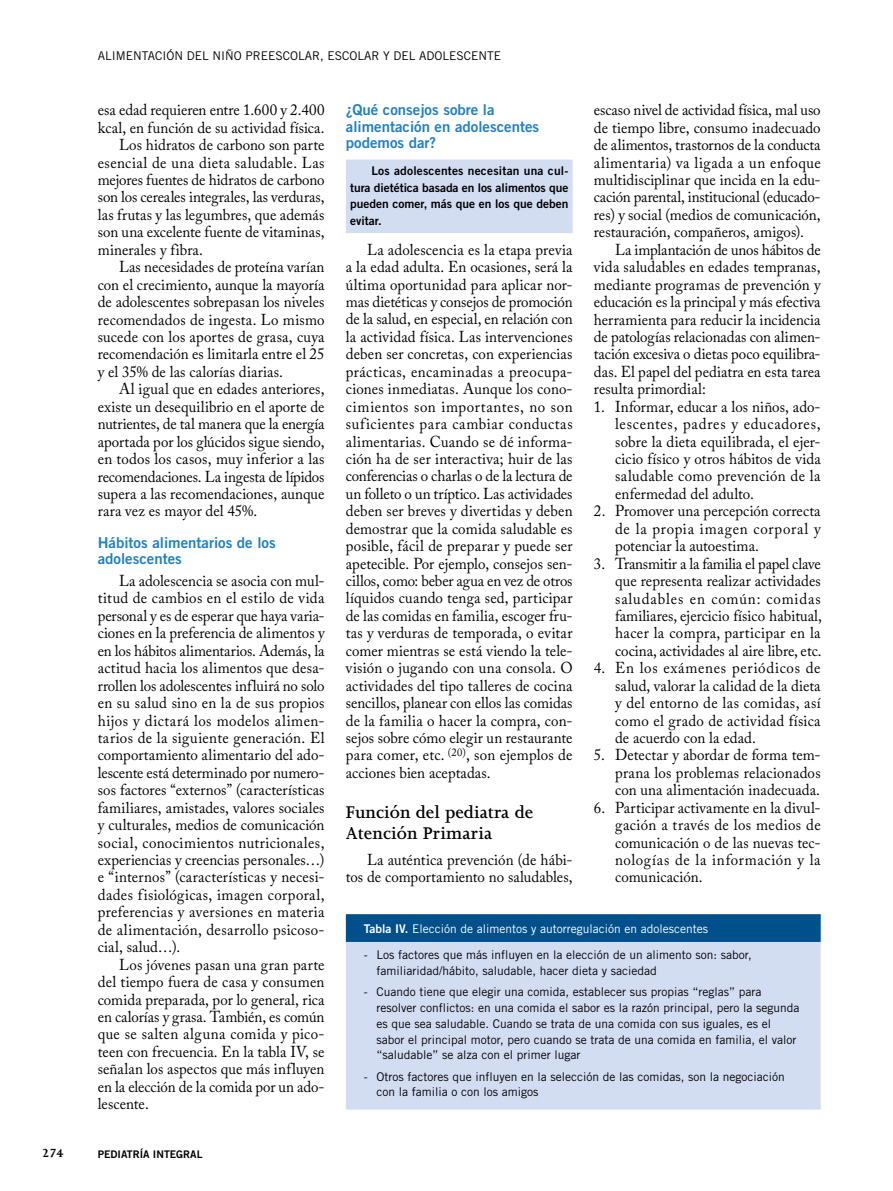
<style>
.page{position:relative;width:893px;height:1191px;background:#fff}
.page>*{position:absolute;margin:0;border:0;box-sizing:border-box;transform-origin:0 0}
.t1{font:600 19.5px/21px "Joanna MT Std";color:#000}
.t2{font:15.75px/17.4px "Adobe Caslon Pro";letter-spacing:.005em;color:#000;text-align:justify;scale:.95 1}
.t3{font:15.75px "Adobe Caslon Pro";letter-spacing:.025em;color:#000;scale:.95 1}
.t4{font:15px/16.5px "Trade Gothic Bold Two";color:#2281c4}
.t5{font:700 13.5px "Joanna MT Std";color:#000}
.t6{font:12px/15.8px "Trade Gothic";color:#000}
.t7{font:12px/16.5px "Trade Gothic Bold Two";color:#000;text-align:justify}
.t8{font:12px "Trade Gothic";color:#fff}
.t9{font:10.5px "Trade Gothic Bold Two";color:#000}
.s1{font-family:"Trade Gothic Bold Two"}
</style>
<div class="page">
<div style="left:346px;top:160px;width:227px;height:73px;background:#d3ddf2"></div>
<div style="left:355px;top:914px;width:457px;height:27px;background:#00508c"></div>
<div style="left:355px;top:941px;width:457px;height:168px;background:#d3ddf2"></div>
<div style="left:346px;top:941px;width:18px;height:167px;background:#d3ddf2"></div>
<div style="left:803px;top:941px;width:18px;height:167px;background:#d3ddf2"></div>
<hr style="left:346px;top:1108px;width:475px;height:1px;background:#d3ddf2">
<hr style="left:346px;top:914px;width:475px;height:1px;background:#00508c">
<div style="left:346px;top:915px;width:18px;height:26px;background:#00508c"></div>
<div style="left:803px;top:915px;width:18px;height:26px;background:#00508c"></div>
<hr style="left:346px;top:941px;width:475px;height:1px;background:#00508c">
<p class="t6" style="left:98px;top:48px;width:405px">Alimentación del niño preescolar, escolar y del adolescente</p>
<p class="t2" style="left:98px;top:101px;width:240px">esa edad requieren entre 1.600 y 2.400</p>
<p class="t2" style="left:98px;top:119px;width:240px">kcal, en función de su actividad física.</p>
<p class="t2" style="left:119px;top:136px;width:218px">Los hidratos de carbono son parte</p>
<p class="t3" style="left:98px;top:153px;width:240px">esencial de una dieta saludable. Las</p>
<p class="t2" style="left:98px;top:171px;width:240px">mejores fuentes de hidratos de carbono</p>
<p class="t2" style="left:98px;top:188px;width:240px">son los cereales integrales, las verduras,</p>
<p class="t2" style="left:98px;top:206px;width:240px">las frutas y las legumbres, que además</p>
<p class="t2" style="left:98px;top:223px;width:240px">son una excelente fuente de vitaminas,</p>
<p class="t2" style="left:98px;top:241px;width:112px">minerales y fibra.</p>
<p class="t2" style="left:119px;top:258px;width:218px">Las necesidades de proteína varían</p>
<p class="t2" style="left:98px;top:275px;width:240px">con el crecimiento, aunque la mayoría</p>
<p class="t2" style="left:98px;top:293px;width:240px">de adolescentes sobrepasan los niveles</p>
<p class="t2" style="left:98px;top:310px;width:240px">recomendados de ingesta. Lo mismo</p>
<p class="t2" style="left:98px;top:328px;width:240px">sucede con los aportes de grasa, cuya</p>
<p class="t2" style="left:98px;top:345px;width:240px">recomendación es limitarla entre el 25</p>
<p class="t2" style="left:98px;top:363px;width:197px">y el 35% de las calorías diarias.</p>
<p class="t2" style="left:119px;top:380px;width:218px">Al igual que en edades anteriores,</p>
<p class="t2" style="left:98px;top:397px;width:240px">existe un desequilibrio en el aporte de</p>
<p class="t2" style="left:98px;top:415px;width:240px">nutrientes, de tal manera que la energía</p>
<p class="t2" style="left:98px;top:432px;width:240px">aportada por los glúcidos sigue siendo,</p>
<p class="t2" style="left:98px;top:450px;width:240px">en todos los casos, muy inferior a las</p>
<p class="t2" style="left:98px;top:467px;width:240px">recomendaciones. La ingesta de lípidos</p>
<p class="t2" style="left:98px;top:485px;width:240px">supera a las recomendaciones, aunque</p>
<p class="t2" style="left:98px;top:502px;width:170px">rara vez es mayor del 45%.</p>
<p class="t4" style="left:98px;top:534px;width:179px">Hábitos alimentarios de los adolescentes</p>
<p class="t2" style="left:98px;top:572px;width:240px;text-indent:21px">La adolescencia se asocia con mul&shy;titud de cambios en el estilo de vida personal y es de esperar que haya varia&shy;ciones en la preferencia de alimentos y en los hábitos alimentarios. Además, la actitud hacia los alimentos que desa&shy;rrollen los adolescentes influirá no solo en su salud sino en la de sus propios hijos y dictará los modelos alimen&shy;tarios de la siguiente generación. El comportamiento alimentario del ado&shy;lescente está determinado por numero&shy;sos factores “externos” (características familiares, amistades, valores sociales y culturales, medios de comunicación social, conocimientos nutricionales, experiencias y creencias personales…) e “internos” (características y necesi&shy;dades fisiológicas, imagen corporal, preferencias y aversiones en materia de alimentación, desarrollo psicoso&shy;cial, salud…).</p>
<p class="t2" style="left:98px;top:955px;width:240px;text-indent:21px">Los jóvenes pasan una gran parte del tiempo fuera de casa y consumen comida preparada, por lo general, rica en calorías y grasa. También, es común que se salten alguna comida y pico&shy;teen con frecuencia. En la tabla IV, se señalan los aspectos que más influyen en la elección de la comida por un ado&shy;lescente.</p>
<p class="t5" style="left:42px;top:1146px;width:23px">274</p>
<p class="t9" style="left:98px;top:1148px;width:106px">PEDIATRÍA INTEGRAL</p>
<p class="t4" style="left:346px;top:101px;width:195px">¿Qué consejos sobre la alimentación en adolescentes podemos dar?</p>
<p class="t7" style="left:350px;top:162px;width:220px;text-indent:21px">Los adolescentes necesitan una cul&shy;tura dietética basada en los alimentos que pueden comer, más que en los que deben evitar.</p>
<p class="t2" style="left:346px;top:241px;width:240px;text-indent:21px">La adolescencia es la etapa previa a la edad adulta. En ocasiones, será la última oportunidad para aplicar nor&shy;mas dietéticas y consejos de promoción de la salud, en especial, en relación con la actividad física. Las intervenciones deben ser concretas, con experiencias prácticas, encaminadas a preocupa&shy;ciones inmediatas. Aunque los cono&shy;cimientos son importantes, no son suficientes para cambiar conductas alimentarias. Cuando se dé informa&shy;ción ha de ser interactiva; huir de las conferencias o charlas o de la lectura de un folleto o un tríptico. Las actividades deben ser breves y divertidas y deben demostrar que la comida saludable es posible, fácil de preparar y puede ser apetecible. Por ejemplo, consejos sen&shy;cillos, como: beber agua en vez de otros líquidos cuando tenga sed, participar de las comidas en familia, escoger fru&shy;tas y verduras de temporada, o evitar comer mientras se está viendo la tele&shy;visión o jugando con una consola. O actividades del tipo talleres de cocina sencillos, planear con ellos las comidas de la familia o hacer la compra, con&shy;sejos sobre cómo elegir un restaurante para comer, etc. <sup>(20)</sup>, son ejemplos de acciones bien aceptadas.</p>
<p class="t1" style="left:346px;top:801px;width:189px">Función del pediatra de<br>Atención Primaria</p>
<p class="t2" style="left:346px;top:851px;width:240px;text-align:right">La auténtica prevención (de hábi&shy;tos de comportamiento no saludables,</p>
<p class="t2" style="left:594px;top:101px;width:240px">escaso nivel de actividad física, mal uso de tiempo libre, consumo inadecuado de alimentos, trastornos de la conducta alimentaria) va ligada a un enfoque multidisciplinar que incida en la edu&shy;cación parental, institucional (educado&shy;res) y social (medios de comunicación, restauración, compañeros, amigos).</p>
<p class="t2" style="left:594px;top:241px;width:240px;text-indent:21px">La implantación de unos hábitos de vida saludables en edades tempranas, mediante programas de prevención y educación es la principal y más efectiva herramienta para reducir la incidencia de patologías relacionadas con alimen&shy;tación excesiva o dietas poco equilibra&shy;das. El papel del pediatra en esta tarea resulta primordial:</p>
<p class="t2" style="left:615px;top:397px;width:218px;text-indent:-21px">1. Informar, educar a los niños, ado&shy;lescentes, padres y educadores, sobre la dieta equilibrada, el ejer&shy;cicio físico y otros hábitos de vida saludable como prevención de la enfermedad del adulto.</p>
<p class="t2" style="left:615px;top:502px;width:218px;text-indent:-21px">2. Promover una percepción correcta de la propia imagen corporal y potenciar la autoestima.</p>
<p class="t2" style="left:615px;top:554px;width:219px;text-indent:-21px">3. Transmitir a la familia el papel clave que representa realizar actividades saludables en común: comidas familiares, ejercicio físico habitual, hacer la compra, participar en la cocina, actividades al aire libre, etc.</p>
<p class="t2" style="left:615px;top:659px;width:218px;text-indent:-21px">4. En los exámenes periódicos de salud, valorar la calidad de la dieta y del entorno de las comidas, así como el grado de actividad física de acuerdo con la edad.</p>
<p class="t2" style="left:615px;top:746px;width:218px;text-indent:-21px">5. Detectar y abordar de forma tem&shy;prana los problemas relacionados con una alimentación inadecuada.</p>
<p class="t2" style="left:615px;top:798px;width:218px;text-indent:-21px">6. Participar activamente en la divul&shy;gación a través de los medios de comunicación o de las nuevas tec&shy;nologías de la información y la comunicación.</p>
<p class="t8" style="left:364px;top:921px;width:346px"><span class="s1">Tabla IV.</span> Elección de alimentos y autorregulación en adolescentes</p>
<p class="t6" style="left:377px;top:947px;width:377px;text-indent:-13px">- Los factores que más influyen en la elección de un alimento son: sabor, familiaridad/hábito, saludable, hacer dieta y saciedad</p>
<p class="t6" style="left:377px;top:984px;width:424px;text-indent:-13px">- Cuando tiene que elegir una comida, establecer sus propias “reglas” para resolver conflictos: en una comida el sabor es la razón principal, pero la segunda es que sea saludable. Cuando se trata de una comida con sus iguales, es el sabor el principal motor, pero cuando se trata de una comida en familia, el valor “saludable” se alza con el primer lugar</p>
<p class="t6" style="left:377px;top:1068px;width:410px;text-indent:-13px">- Otros factores que influyen en la selección de las comidas, son la negociación con la familia o con los amigos</p>
</div>
